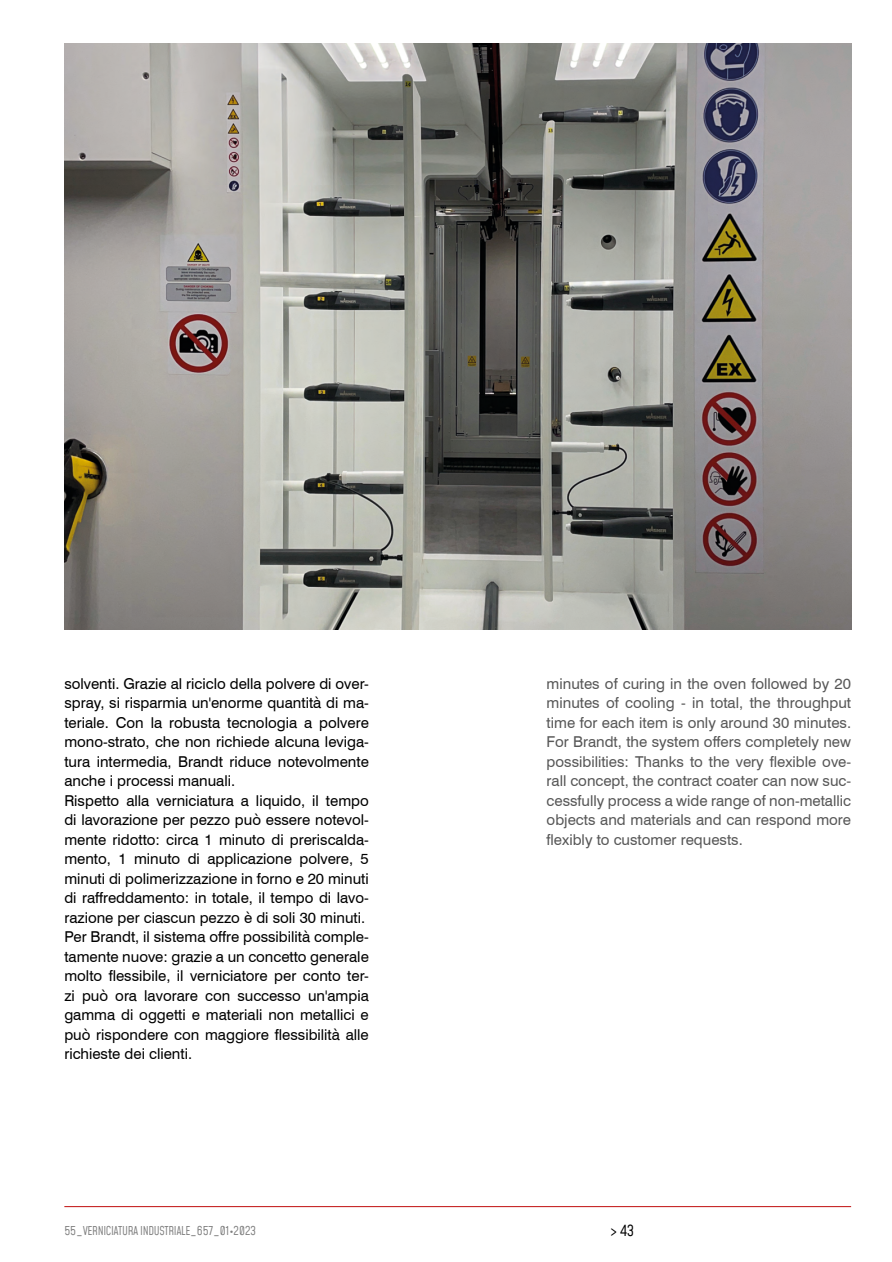
<style>
.page{position:relative;width:892px;height:1262px;background:#fff}
.page>*{position:absolute;margin:0;border:0;box-sizing:border-box;transform-origin:0 0}
.TESTO_ITA{font:15px/19.5px "Swiss 721 BT";color:#000;text-align:justify}
.TESTO_ENG{font:15px/19.5px "Swiss 721 BT";color:#575757;text-align:justify}
.t1{font:15px "Mohave";color:#000}
.t2{font:12px "Mohave";letter-spacing:-.03em;color:#808080}
</style>
<div class="page">
<hr style="left:64px;top:1206px;width:787px;height:1px;background:#c00e0e">
<img style="left:64px;top:43px;width:787px;height:587px">
<p class="TESTO_ITA" style="left:64px;top:673px;width:306px">solventi. Grazie al riciclo della polvere di over&shy;spray, si risparmia un'enorme quantità di ma&shy;teriale. Con la robusta tecnologia a polvere mono-strato, che non richiede alcuna leviga&shy;tura intermedia, Brandt riduce notevolmente anche i processi manuali.</p>
<p class="TESTO_ITA" style="left:64px;top:790px;width:306px">Rispetto alla verniciatura a liquido, il tempo di lavorazione per pezzo può essere notevol&shy;mente ridotto: circa 1 minuto di preriscalda&shy;mento, 1 minuto di applicazione polvere, 5 minuti di polimerizzazione in forno e 20 minuti di raffreddamento: in totale, il tempo di lavo&shy;razione per ciascun pezzo è di soli 30 minuti.</p>
<p class="TESTO_ITA" style="left:64px;top:927px;width:306px">Per Brandt, il sistema offre possibilità comple&shy;tamente nuove: grazie a un concetto generale molto flessibile, il verniciatore per conto ter&shy;zi può ora lavorare con successo un'ampia gamma di oggetti e materiali non metallici e può rispondere con maggiore flessibilità alle richieste dei clienti.</p>
<p class="TESTO_ENG" style="left:547px;top:673px;width:306px">minutes of curing in the oven followed by 20 minutes of cooling - in total, the throughput time for each item is only around 30 minutes.<br>For Brandt, the system offers completely new possibilities: Thanks to the very flexible ove&shy;rall concept, the contract coater can now suc&shy;cessfully process a wide range of non-metallic objects and materials and can respond more flexibly to customer requests.</p>
<p class="t2" style="left:64px;top:1223px;width:193px">55_VERNICIATURA INDUSTRIALE_657_01•2023</p>
<p class="t1" style="left:610px;top:1221px;width:25px">&gt; 43</p>
</div>
